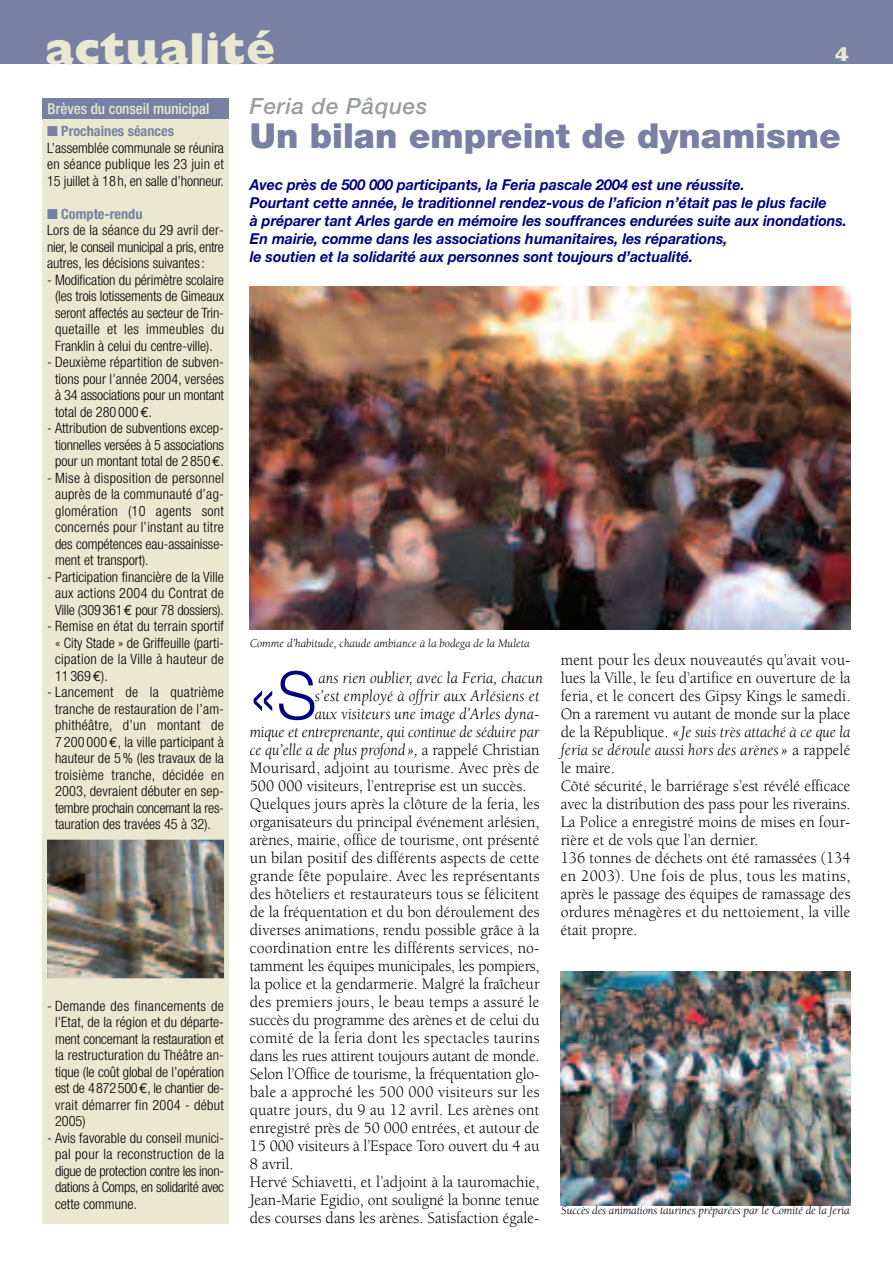
<style>
.page{position:relative;width:893px;height:1263px;background:#fff}
.page>*{position:absolute;margin:0;border:0;box-sizing:border-box;transform-origin:0 0}
.t1{font:300 66.6px "Helvetica Neue";color:#000080;scale:.95 1}
.t2{font:800 45px "Gill Sans";color:#eae8d0;scale:1.06 1}
.t3{font:900 34.5px "Helvetica Neue";color:#7881a3}
.t4{font:italic 500 22.5px "Helvetica Neue";letter-spacing:.03em;color:#9a9d9f}
.t5{font:800 19.95px "Gill Sans";color:#eae8d0;scale:1.06 1}
.t6{font:16.5px/18px "Berkeley";color:#000;scale:.95 1}
.t7{font:italic 16.5px "Berkeley";letter-spacing:.005em;color:#000;scale:.95 1}
.t8{font:italic 16.5px "Berkeley";letter-spacing:-.015em;color:#000;scale:.95 1}
.t9{font:16.5px "Berkeley";letter-spacing:.025em;color:#000;scale:.95 1}
.t10{font:16.5px "Berkeley";letter-spacing:.02em;color:#000;scale:.95 1}
.t11{font:italic 700 15px/18px "Helvetica Neue";color:#000080;scale:.95 1}
.t12{font:500 condensed 15px "Helvetica Neue";color:#eae8d0}
.t13{font:300 condensed 14.25px/16.5px "Helvetica Neue";color:#000;text-align:justify}
.t14{font:italic 12px "Berkeley";letter-spacing:-.01em;color:#000}
.s1{color:#7881a3}
.s2{font-weight:700;color:#7881a3}
.s3{font-family:"Euro Mono";font-weight:400;font-stretch:normal}
.s4{font-style:normal}
.s5{font-style:italic}
</style>
<div class="page">
<div style="left:0;top:0;width:893px;height:64px;background:#7881a3"></div>
<div style="left:43px;top:98px;width:186px;height:1125px;background:#eae8d0"></div>
<div style="left:43px;top:98px;width:186px;height:21px;background:#7881a3"></div>
<img style="left:48px;top:840px;width:176px;height:138px">
<div style="left:43px;top:835px;width:186px;height:148px;border:4px solid #eae8d0"></div>
<img style="left:250px;top:287px;width:600px;height:342px">
<img style="left:560px;top:971px;width:290px;height:234px">
<h2 class="t2" style="left:44px;top:32px;width:219px">actualité</h2>
<p class="t5" style="left:835px;top:47px;width:15px">4</p>
<p class="t12" style="left:48px;top:103px;width:163px">Brèves du conseil municipal</p>
<p class="t13" style="left:47px;top:124px;width:179px;text-align:left"><span class="s1">■</span> <span class="s2">Prochaines séances<br></span>L’assemblée communale se réunira en séance publique les 23 juin et<br>15 juillet à 18h, en salle d’honneur.</p>
<p class="t13" style="left:47px;top:207px;width:179px;text-align:left"><span class="s1">■</span> <span class="s2">Compte-rendu<br></span>Lors de la séance du 29 avril der&shy;nier, le conseil municipal a pris, entre autres, les décisions suivantes:</p>
<p class="t13" style="left:47px;top:273px;width:179px;text-align:center">- Modification du périmètre scolaire (les trois lotissements de Gimeaux seront affectés au secteur de Trin&shy;quetaille et les immeubles du Franklin à celui du centre-ville).</p>
<p class="t13" style="left:55px;top:355px;width:170px;text-indent:-8px">- Deuxième répartition de subven&shy;tions pour l’année 2004, versées à 34 associations pour un montant total de 280000<span class="s3">€</span>.</p>
<p class="t13" style="left:47px;top:421px;width:179px;text-align:center">- Attribution de subventions excep&shy;tionnelles versées à 5 associations pour un montant total de 2850<span class="s3">€</span>.</p>
<p class="t13" style="left:55px;top:471px;width:170px;text-indent:-8px">- Mise à disposition de personnel auprès de la communauté d’ag&shy;glomération (10 agents sont concernés pour l’instant au titre des compétences eau-assainisse&shy;ment et transport).</p>
<p class="t13" style="left:47px;top:570px;width:179px;text-align:center">- Participation financière de la Ville aux actions 2004 du Contrat de<br>Ville (309361<span class="s3">€</span> pour 78 dossiers).</p>
<p class="t13" style="left:55px;top:619px;width:170px;text-indent:-8px">- Remise en état du terrain sportif « City Stade » de Griffeuille (parti&shy;cipation de la Ville à hauteur de 11369<span class="s3">€</span>).</p>
<p class="t13" style="left:47px;top:685px;width:179px;text-align:center">- Lancement de la quatrième tranche de restauration de l’am&shy;phithéâtre, d’un montant de<br>7 200 000<span class="s3">€</span>, la ville participant à hauteur de 5% (les travaux de la troisième tranche, décidée en<br>2003, devraient débuter en sep&shy;tembre prochain concernant la res&shy;tauration des travées 45 à 32).</p>
<p class="t13" style="left:55px;top:999px;width:170px;text-indent:-8px">- Demande des financements de l’Etat, de la région et du départe&shy;ment concernant la restauration et la restructuration du Théâtre an&shy;tique (le coût global de l’opération est de 4872500<span class="s3">€</span>, le chantier de&shy;vrait démarrer fin 2004 - début 2005)</p>
<p class="t13" style="left:55px;top:1131px;width:170px;text-indent:-8px">- Avis favorable du conseil munici&shy;pal pour la reconstruction de la digue de protection contre les inon&shy;dations à Comps, en solidarité avec cette commune.</p>
<h3 class="t4" style="left:250px;top:98px;width:179px">Feria de Pâques</h3>
<h3 class="t3" style="left:250px;top:124px;width:593px">Un bilan empreint de dynamisme</h3>
<p class="t11" style="left:250px;top:177px;width:630px">Avec près de 500 000 participants, la Feria pascale 2004 est une réussite.<br>Pourtant cette année, le traditionnel rendez-vous de l’aficion n’était pas le plus facile<br>à préparer tant Arles garde en mémoire les souffrances endurées suite aux inondations.<br>En mairie, comme dans les associations humanitaires, les réparations,<br>le soutien et la solidarité aux personnes sont toujours d’actualité.</p>
<p class="t14" style="left:250px;top:639px;width:281px">Comme d’habitude, chaude ambiance à la bodega de la Muleta</p>
<h1 class="t1" style="left:250px;top:655px;width:72px">«S</h1>
<p class="t7" style="left:318px;top:672px;width:238px">ans rien oublier, avec la Feria, chacun</p>
<p class="t7" style="left:315px;top:690px;width:238px">s’est employé à offrir aux Arlésiens et</p>
<p class="t7" style="left:315px;top:708px;width:238px">aux visiteurs une image d’Arles dyna-</p>
<p class="t8" style="left:250px;top:726px;width:306px">mique et entreprenante, qui continue de séduire par</p>
<p class="t7" style="left:250px;top:744px;width:306px">ce qu’elle a de plus profond», <span class="s4">a rappelé Christian</span></p>
<p class="t6" style="left:250px;top:760px;width:306px">Mourisard, adjoint au tourisme. Avec près de</p>
<p class="t6" style="left:250px;top:778px;width:293px">500 000 visiteurs, l’entreprise est un succès.</p>
<p class="t6" style="left:250px;top:796px;width:306px">Quelques jours après la clôture de la feria, les</p>
<p class="t6" style="left:250px;top:814px;width:306px">organisateurs du principal événement arlésien,</p>
<p class="t6" style="left:250px;top:832px;width:306px">arènes, mairie, office de tourisme, ont présenté</p>
<p class="t6" style="left:250px;top:850px;width:306px">un bilan positif des différents aspects de cette</p>
<p class="t6" style="left:250px;top:868px;width:306px">grande fête populaire. Avec les représentants</p>
<p class="t6" style="left:250px;top:886px;width:306px">des hôteliers et restaurateurs tous se félicitent</p>
<p class="t6" style="left:250px;top:904px;width:306px">de la fréquentation et du bon déroulement des</p>
<p class="t6" style="left:250px;top:922px;width:306px">diverses animations, rendu possible grâce à la</p>
<p class="t6" style="left:250px;top:940px;width:306px">coordination entre les différents services, no-</p>
<p class="t6" style="left:250px;top:958px;width:306px">tamment les équipes municipales, les pompiers,</p>
<p class="t6" style="left:250px;top:976px;width:306px">la police et la gendarmerie. Malgré la fraîcheur</p>
<p class="t6" style="left:250px;top:994px;width:306px">des premiers jours, le beau temps a assuré le</p>
<p class="t6" style="left:250px;top:1012px;width:306px">succès du programme des arènes et de celui du</p>
<p class="t9" style="left:250px;top:1032px;width:306px">comité de la feria dont les spectacles taurins</p>
<p class="t6" style="left:250px;top:1048px;width:306px">dans les rues attirent toujours autant de monde.</p>
<p class="t6" style="left:250px;top:1066px;width:306px">Selon l’Office de tourisme, la fréquentation glo-</p>
<p class="t10" style="left:250px;top:1086px;width:306px">bale a approché les 500 000 visiteurs sur les</p>
<p class="t6" style="left:250px;top:1102px;width:306px">quatre jours, du 9 au 12 avril. Les arènes ont</p>
<p class="t6" style="left:250px;top:1120px;width:306px">enregistré près de 50 000 entrées, et autour de</p>
<p class="t6" style="left:250px;top:1138px;width:306px">15 000 visiteurs à l’Espace Toro ouvert du 4 au</p>
<p class="t6" style="left:250px;top:1156px;width:48px">8 avril.</p>
<p class="t6" style="left:250px;top:1174px;width:306px">Hervé Schiavetti, et l’adjoint à la tauromachie,</p>
<p class="t6" style="left:250px;top:1192px;width:306px">Jean-Marie Egidio, ont souligné la bonne tenue</p>
<p class="t6" style="left:250px;top:1210px;width:306px">des courses dans les arènes. Satisfaction égale-</p>
<p class="t6" style="left:561px;top:652px;width:306px">ment pour les deux nouveautés qu’avait vou&shy;lues la Ville, le feu d’artifice en ouverture de la feria, et le concert des Gipsy Kings le samedi.<br>On a rarement vu autant de monde sur la place de la République. <span class="s5">«Je suis très attaché à ce que la feria se déroule aussi hors des arènes »</span> a rappelé le maire.<br>Côté sécurité, le barriérage s’est révélé efficace avec la distribution des pass pour les riverains.<br>La Police a enregistré moins de mises en four&shy;rière et de vols que l’an dernier.<br>136 tonnes de déchets ont été ramassées (134 en 2003). Une fois de plus, tous les matins, après le passage des équipes de ramassage des ordures ménagères et du nettoiement, la ville était propre.</p>
<p class="t14" style="left:561px;top:1206px;width:290px">Succès des animations taurines préparées par le Comité de la feria</p>
</div>
